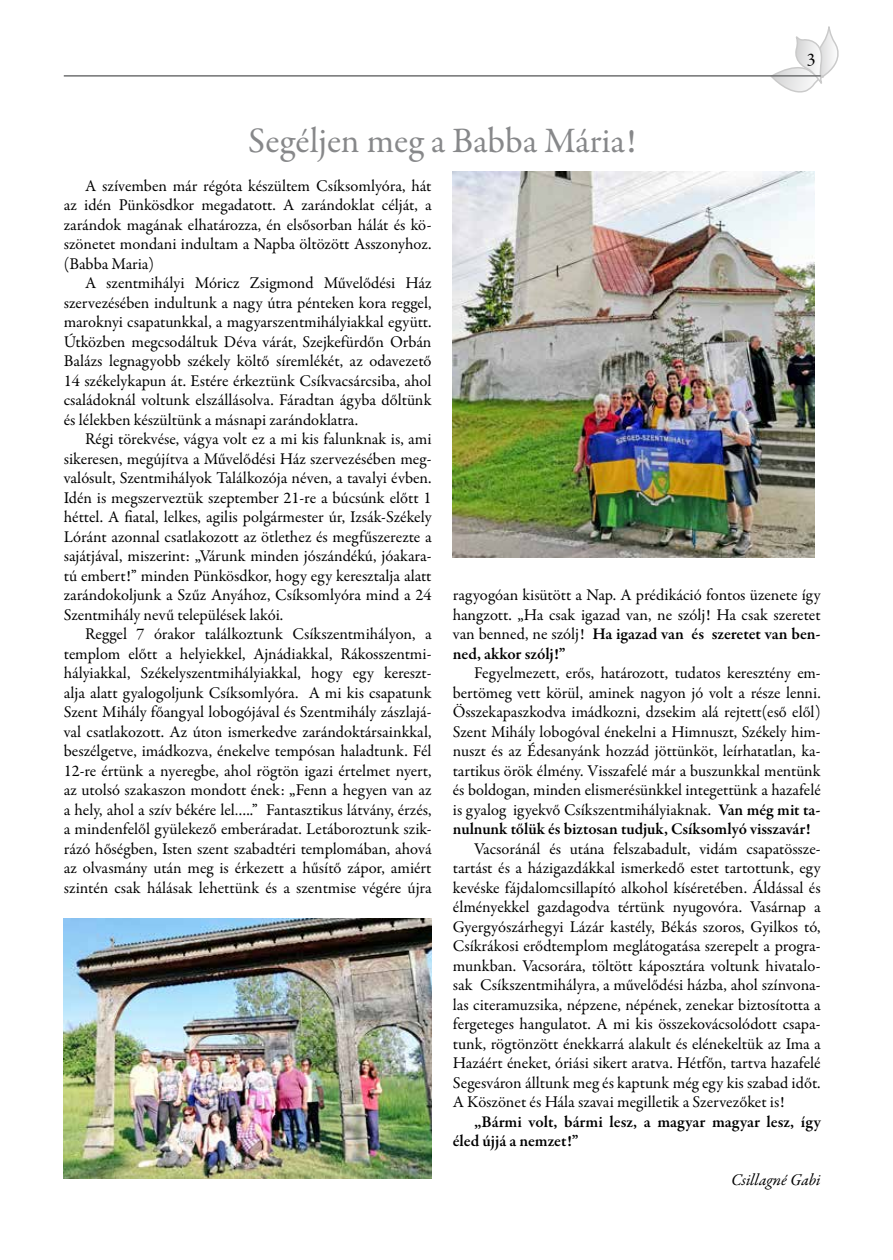
<style>
.page{position:relative;width:893px;height:1260px;background:#fff}
.page>*{position:absolute;margin:0;border:0;box-sizing:border-box;transform-origin:0 0}
.t1{font:36px "Garamond Premr Pro";color:#87888a}
.t2{font:18px "Garamond Premr Pro";color:#000}
.t3{font:16.5px/19.5px "Garamond Premr Pro";color:#000;text-align:justify}
.t4{font:600 16.5px/19.5px "Garamond Premr Pro";color:#000}
.t5{font:italic 16.5px "Garamond Premr Pro";letter-spacing:-.005em;color:#000}
.s1{font-weight:600}
</style>
<div class="page">
<svg style="left:771px;top:27px;width:68px;height:66px"></svg>
<hr style="left:64px;top:75px;width:757px;height:2px;background:#707172">
<img style="left:64px;top:918px;width:368px;height:261px">
<img style="left:453px;top:171px;width:362px;height:387px">
<p class="t2" style="left:807px;top:48px;width:10px">3</p>
<h1 class="t1" style="left:248px;top:118px;width:390px">Segéljen meg a Babba Mária!</h1>
<p class="t3" style="left:64px;top:176px;width:369px;text-indent:21px">A szívemben már régóta készültem Csíksomlyóra, hát az idén Pünkösdkor megadatott. A zarándoklat célját, a zarándok magának elhatározza, én elsősorban hálát és kö&shy;szönetet mondani indultam a Napba öltözött Asszonyhoz. (Babba Maria)</p>
<p class="t3" style="left:64px;top:273px;width:369px;text-indent:21px">A szentmihályi Móricz Zsigmond Művelődési Ház szervezésében indultunk a nagy útra pénteken kora reggel, maroknyi csapatunkkal, a magyarszentmihályiakkal együtt.<br>Útközben megcsodáltuk Déva várát, Szejkefürdőn Orbán Balázs legnagyobb székely költő síremlékét, az odavezető 14 székelykapun át. Estére érkeztünk Csíkvacsárcsiba, ahol családoknál voltunk elszállásolva. Fáradtan ágyba dőltünk és lélekben készültünk a másnapi zarándoklatra.</p>
<p class="t3" style="left:64px;top:429px;width:369px;text-indent:21px">Régi törekvése, vágya volt ez a mi kis falunknak is, ami sikeresen, megújítva a Művelődési Ház szervezésében meg&shy;valósult, Szentmihályok Találkozója néven, a tavalyi évben.<br>Idén is megszerveztük szeptember 21-re a búcsúnk előtt 1 héttel. A fiatal, lelkes, agilis polgármester úr, Izsák-Székely Lóránt azonnal csatlakozott az ötlethez és megfűszerezte a sajátjával, miszerint: „Várunk minden jószándékú, jóakara&shy;tú embert!” minden Pünkösdkor, hogy egy keresztalja alatt zarándokoljunk a Szűz Anyához, Csíksomlyóra mind a 24<br>Szentmihály nevű települések lakói.</p>
<p class="t3" style="left:64px;top:625px;width:369px;text-indent:21px">Reggel 7 órakor találkoztunk Csíkszentmihályon, a templom előtt a helyiekkel, Ajnádiakkal, Rákosszentmi&shy;hályiakkal, Székelyszentmihályiakkal, hogy egy kereszt&shy;alja alatt gyalogoljunk Csíksomlyóra. A mi kis csapatunk Szent Mihály főangyal lobogójával és Szentmihály zászlajá&shy;val csatlakozott. Az úton ismerkedve zarándoktársainkkal, beszélgetve, imádkozva, énekelve tempósan haladtunk. Fél 12-re értünk a nyeregbe, ahol rögtön igazi értelmet nyert, az utolsó szakaszon mondott ének: „Fenn a hegyen van az a hely, ahol a szív békére lel…..” Fantasztikus látvány, érzés, a mindenfelől gyülekező emberáradat. Letáboroztunk szik&shy;rázó hőségben, Isten szent szabadtéri templomában, ahová az olvasmány után meg is érkezett a hűsítő zápor, amiért szintén csak hálásak lehettünk és a szentmise végére újra</p>
<p class="t3" style="left:453px;top:586px;width:369px">ragyogóan kisütött a Nap. A prédikáció fontos üzenete így hangzott. „Ha csak igazad van, ne szólj! Ha csak szeretet van benned, ne szólj! <span class="s1">Ha igazad van és szeretet van ben&shy;ned, akkor szólj!”</span></p>
<p class="t3" style="left:453px;top:663px;width:369px;text-indent:21px">Fegyelmezett, erős, határozott, tudatos keresztény em&shy;bertömeg vett körül, aminek nagyon jó volt a része lenni.<br>Összekapaszkodva imádkozni, dzsekim alá rejtett(eső elől)<br>Szent Mihály lobogóval énekelni a Himnuszt, Székely him&shy;nuszt és az Édesanyánk hozzád jöttünköt, leírhatatlan, ka&shy;tartikus örök élmény. Visszafelé már a buszunkkal mentünk és boldogan, minden elismerésünkkel integettünk a hazafelé is gyalog igyekvő Csíkszentmihályiaknak. <span class="s1">Van még mit ta&shy;nulnunk tőlük és biztosan tudjuk, Csíksomlyó visszavár!</span></p>
<p class="t3" style="left:453px;top:839px;width:369px;text-indent:21px">Vacsoránál és utána felszabadult, vidám csapatössze&shy;tartást és a házigazdákkal ismerkedő estet tartottunk, egy kevéske fájdalomcsillapító alkohol kíséretében. Áldással és élményekkel gazdagodva tértünk nyugovóra. Vasárnap a Gyergyószárhegyi Lázár kastély, Békás szoros, Gyilkos tó, Csíkrákosi erődtemplom meglátogatása szerepelt a progra&shy;munkban. Vacsorára, töltött káposztára voltunk hivatalo&shy;sak Csíkszentmihályra, a művelődési házba, ahol színvona&shy;las citeramuzsika, népzene, népének, zenekar biztosította a fergeteges hangulatot. A mi kis összekovácsolódott csapa&shy;tunk, rögtönzött énekkarrá alakult és elénekeltük az Ima a Hazáért éneket, óriási sikert aratva. Hétfőn, tartva hazafelé Segesváron álltunk meg és kaptunk még egy kis szabad időt.<br>A Köszönet és Hála szavai megilletik a Szervezőket is!</p>
<p class="t4" style="left:453px;top:1112px;width:369px;text-indent:21px">„Bármi volt, bármi lesz, a magyar magyar lesz, így éled újjá a nemzet!”</p>
<p class="t5" style="left:731px;top:1169px;width:91px">Csillagné Gabi</p>
</div>
